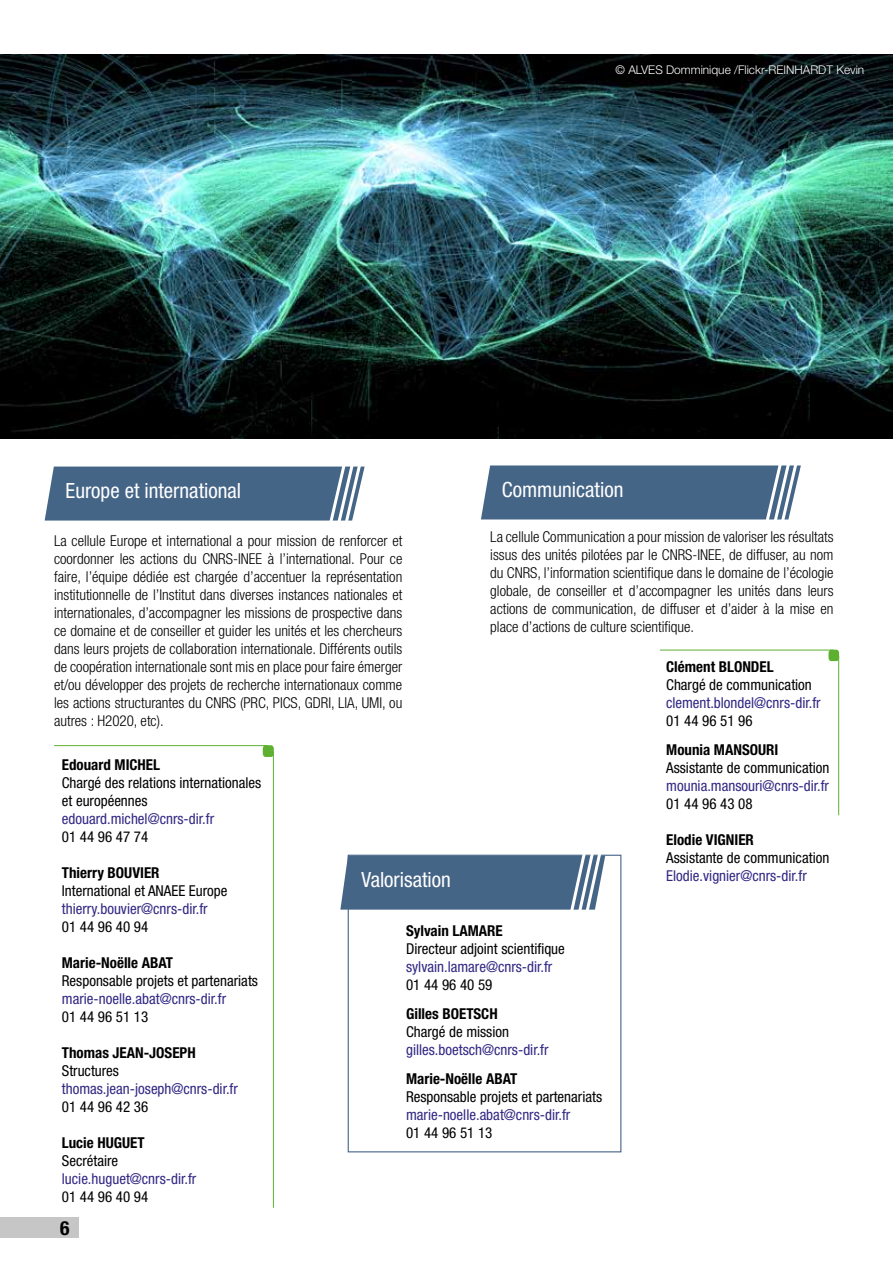
<style>
.page{position:relative;width:893px;height:1263px;background:#fff}
.page>*{position:absolute;margin:0;border:0;box-sizing:border-box;transform-origin:0 0}
.t1{font:condensed 21px "Helvetica Neue LT Std";color:#fff}
.t2{font:700 condensed 19.5px "Helvetica Neue LT Std";color:#000}
.t3{font:300 condensed 15px/18px "Helvetica Neue LT Std";color:#000;text-align:justify}
.t4{font:condensed 15px/18px "Helvetica Neue LT Std";color:#000}
.t5{font:condensed 15px "Helvetica Neue LT Std";color:#312783}
.t6{font:700 condensed 15px "Helvetica Neue LT Std";color:#000}
.t7{font:300 12px "Helvetica Neue LT Std";color:#fff}
</style>
<div class="page">
<div style="left:0;top:1217px;width:78px;height:21px;background:#c6c6c6"></div>
<img style="left:0;top:54px;width:893px;height:384px">
<hr style="left:54px;top:745px;width:214px;height:1px;background:#5eb130">
<hr style="left:273px;top:751px;width:1px;height:457px;background:#5eb130">
<svg style="left:263px;top:745px;width:11px;height:12px"></svg>
<hr style="left:660px;top:650px;width:173px;height:1px;background:#5eb130">
<hr style="left:838px;top:656px;width:1px;height:159px;background:#5eb130">
<svg style="left:828px;top:650px;width:11px;height:11px"></svg>
<svg style="left:45px;top:466px;width:320px;height:55px;background:#537190"></svg>
<svg style="left:481px;top:465px;width:320px;height:55px;background:#537190"></svg>
<svg style="left:340px;top:854px;width:267px;height:84px"></svg>
<p class="t7" style="left:616px;top:62px;width:250px">© ALVES Domminique /Flickr-REINHARDT Kevin</p>
<h1 class="t1" style="left:502px;top:478px;width:123px">Communication</h1>
<p class="t3" style="left:490px;top:527px;width:345px">La cellule Communication a pour mission de valoriser les résultats issus des unités pilotées par le CNRS-INEE, de diffuser, au nom du CNRS, l’information scientifique dans le domaine de l’écologie globale, de conseiller et d’accompagner les unités dans leurs actions de communication, de diffuser et d’aider à la mise en place d’actions de culture scientifique.</p>
<h1 class="t1" style="left:66px;top:479px;width:177px">Europe et international</h1>
<p class="t3" style="left:54px;top:531px;width:350px">La cellule Europe et international a pour mission de renforcer et coordonner les actions du CNRS-INEE à l’international. Pour ce faire, l’équipe dédiée est chargée d’accentuer la représentation institutionnelle de l’Institut dans diverses instances nationales et internationales, d’accompagner les missions de prospective dans ce domaine et de conseiller et guider les unités et les chercheurs dans leurs projets de collaboration internationale. Différents outils de coopération internationale sont mis en place pour faire émerger et/ou développer des projets de recherche internationaux comme les actions structurantes du CNRS (PRC, PICS, GDRI, LIA, UMI, ou autres : H2020, etc).</p>
<p class="t6" style="left:666px;top:658px;width:109px">Clément BLONDEL</p>
<p class="t4" style="left:666px;top:676px;width:147px">Chargé de communication</p>
<p class="t5" style="left:666px;top:694px;width:156px">clement.blondel@cnrs-dir.fr</p>
<p class="t4" style="left:666px;top:712px;width:88px">01 44 96 51 96</p>
<p class="t6" style="left:666px;top:740px;width:114px">Mounia MANSOURI</p>
<p class="t4" style="left:666px;top:758px;width:165px">Assistante de communication</p>
<p class="t5" style="left:666px;top:777px;width:164px">mounia.mansouri@cnrs-dir.fr</p>
<p class="t4" style="left:666px;top:794px;width:88px">01 44 96 43 08</p>
<p class="t6" style="left:666px;top:830px;width:89px">Elodie VIGNIER</p>
<p class="t4" style="left:666px;top:848px;width:165px">Assistante de communication</p>
<p class="t5" style="left:666px;top:867px;width:142px">Elodie.vignier@cnrs-dir.fr</p>
<p class="t6" style="left:62px;top:756px;width:100px">Edouard MICHEL</p>
<p class="t4" style="left:62px;top:774px;width:201px">Chargé des relations internationales et européennes</p>
<p class="t5" style="left:62px;top:810px;width:154px">edouard.michel@cnrs-dir.fr</p>
<p class="t4" style="left:62px;top:828px;width:88px">01 44 96 47 74</p>
<p class="t6" style="left:62px;top:864px;width:99px">Thierry BOUVIER</p>
<p class="t4" style="left:62px;top:882px;width:167px">International et ANAEE Europe</p>
<p class="t5" style="left:62px;top:900px;width:147px">thierry.bouvier@cnrs-dir.fr</p>
<p class="t4" style="left:62px;top:918px;width:88px">01 44 96 40 94</p>
<p class="t6" style="left:62px;top:954px;width:113px">Marie-Noëlle ABAT</p>
<p class="t4" style="left:62px;top:972px;width:198px">Responsable projets et partenariats</p>
<p class="t5" style="left:62px;top:990px;width:166px">marie-noelle.abat@cnrs-dir.fr</p>
<p class="t4" style="left:62px;top:1008px;width:88px">01 44 96 51 13</p>
<p class="t6" style="left:62px;top:1044px;width:135px">Thomas JEAN-JOSEPH</p>
<p class="t4" style="left:62px;top:1062px;width:59px">Structures</p>
<p class="t5" style="left:62px;top:1080px;width:178px">thomas.jean-joseph@cnrs-dir.fr</p>
<p class="t4" style="left:62px;top:1098px;width:88px">01 44 96 42 36</p>
<p class="t6" style="left:62px;top:1134px;width:84px">Lucie HUGUET</p>
<p class="t4" style="left:62px;top:1152px;width:58px">Secrétaire</p>
<p class="t5" style="left:62px;top:1170px;width:136px">lucie.huguet@cnrs-dir.fr</p>
<p class="t4" style="left:62px;top:1188px;width:88px">01 44 96 40 94</p>
<h1 class="t1" style="left:361px;top:868px;width:91px">Valorisation</h1>
<p class="t6" style="left:406px;top:922px;width:98px">Sylvain LAMARE</p>
<p class="t4" style="left:406px;top:940px;width:160px">Directeur adjoint scientifique</p>
<p class="t5" style="left:406px;top:958px;width:148px">sylvain.lamare@cnrs-dir.fr</p>
<p class="t4" style="left:406px;top:976px;width:88px">01 44 96 40 59</p>
<p class="t6" style="left:406px;top:1004px;width:93px">Gilles BOETSCH</p>
<p class="t4" style="left:406px;top:1022px;width:105px">Chargé de mission</p>
<p class="t5" style="left:406px;top:1041px;width:144px">gilles.boetsch@cnrs-dir.fr</p>
<p class="t6" style="left:406px;top:1069px;width:113px">Marie-Noëlle ABAT</p>
<p class="t4" style="left:406px;top:1087px;width:198px">Responsable projets et partenariats</p>
<p class="t5" style="left:406px;top:1106px;width:166px">marie-noelle.abat@cnrs-dir.fr</p>
<p class="t4" style="left:406px;top:1123px;width:88px">01 44 96 51 13</p>
<h2 class="t2" style="left:60px;top:1216px;width:11px">6</h2>
</div>
